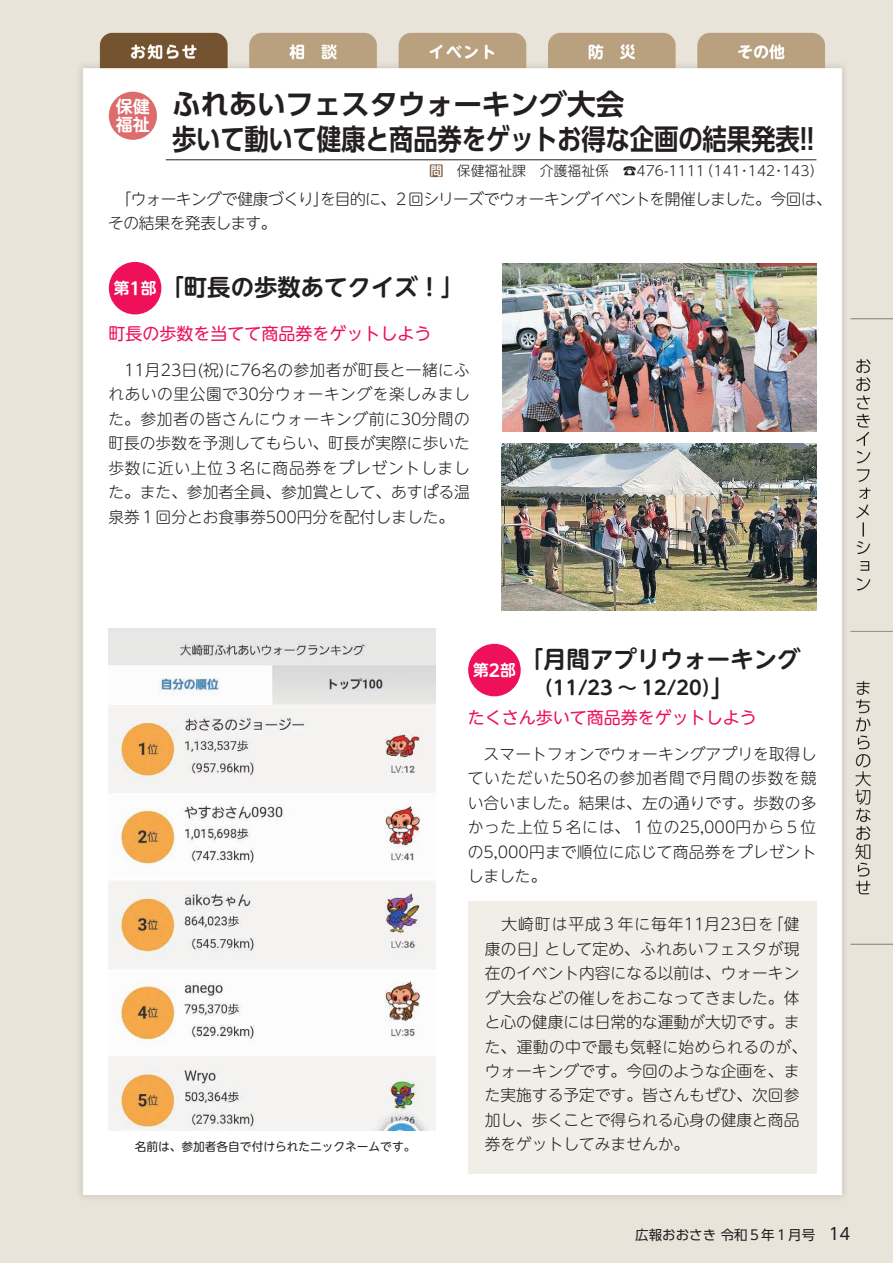
<style>
.page{position:relative;width:893px;height:1263px;background:#fff}
.page>*{position:absolute;margin:0;border:0;box-sizing:border-box;transform-origin:0 0}
.t1{font:700 28.65px/35.1px "UD Shin Go Pr 6 De";letter-spacing:-.01em;color:#231f20}
.t2{font:700 23.4px/28.7px "UD Shin M Go Pr 6 De";color:#231f20}
.t3{font:700 19.2px "UD Shin M Go Pr 6 De";color:#231f20}
.t4{font:16.95px "UD Shin M Go Pr 6";color:#ee1059}
.t5{font:700 16.95px/17.5px "UD Shin M Go Pr 6 De";color:#fff}
.t6{font:16.5px "UD Shin Go Pr 6";color:#231f20}
.t7{font:300 15.75px/24.5px "UD Shin M Go Pr 6";color:#231f20;text-align:justify}
.t8{font:300 15.75px "UD Shin M Go Pr 6";letter-spacing:-.03em;color:#231f20}
.t9{font:300 15.75px "UD Shin M Go Pr 6";letter-spacing:-.04em;color:#231f20}
.t10{font:700 15.75px "UD Shin M Go Pr 6 De";color:#fff}
.t11{font:300 13.8px "UD Shin M Go Pr 6";color:#231f20}
.t12{font:13.5px "UD Shin Go Pr 6";color:#231f20}
.t13{font:11.7px "UD Shin M Go Pr 6";color:#231f20}
.s1{font-family:"UD Shin M Go Pr 6 De";font-weight:700;color:#79593a}
.s2{font-size:16.95px}
.s3{font-size:19.2px}
</style>
<div class="page">
<img style="left:0;top:0;width:893px;height:1263px">
<div style="left:468px;top:901px;width:348px;height:273px;background:#f1ede7"></div>
<div style="left:109px;top:92px;width:48px;height:48px;background:#dd6c6d;border-radius:50%"></div>
<hr style="left:166px;top:159px;width:650px;height:1px;background:#231f20">
<img style="left:108px;top:629px;width:328px;height:501px">
<img style="left:502px;top:264px;width:314px;height:167px">
<img style="left:502px;top:443px;width:314px;height:168px">
<div style="left:109px;top:262px;width:52px;height:52px;background:#ee1059;border-radius:50%"></div>
<div style="left:468px;top:644px;width:53px;height:52px;background:#ee1059;border-radius:50%"></div>
<p class="t5" style="left:116px;top:97px;width:36px">保健福祉</p>
<h1 class="t1" style="left:172px;top:86px;width:644px">ふれあいフェスタウォーキング大会<br>歩いて動いて健康と商品券をゲットお得な企画の結果発表 !!</h1>
<p class="t11" style="left:429px;top:160px;width:181px"><span class="s1">問</span>　保健福祉課　介護福祉係</p>
<p class="t11" style="left:623px;top:160px;width:84px">☎476-1111</p>
<p class="t11" style="left:700px;top:160px;width:43px">)141</p>
<p class="t11" style="left:782px;top:160px;width:43px">143(</p>
<p class="t11" style="left:748px;top:160px;width:29px">142</p>
<p class="t11" style="left:737px;top:160px;width:15px">・</p>
<p class="t11" style="left:772px;top:160px;width:15px">・</p>
<p class="t8" style="left:108px;top:186px;width:289px">　「ウォーキングで健康づくりを目的に、</p>
<p class="t7" style="left:313px;top:186px;width:17px">」</p>
<p class="t8" style="left:108px;top:211px;width:170px">その結果を発表します。</p>
<p class="t9" style="left:394px;top:186px;width:440px">２回シリーズでウォーキングイベントを開催しました。今回は、</p>
<h2 class="t2" style="left:161px;top:271px;width:306px">「町長の歩数あてクイズ!「</h2>
<p class="t4" style="left:108px;top:320px;width:325px">町長の歩数を当てて商品券をゲットしよう</p>
<p class="t7" style="left:108px;top:357px;width:363px">　11月23日祝( に) 76名の参加者が町長と一緒にふれあいの里公園で30分ウォーキングを楽しみました。参加者の皆さんにウォーキング前に30分間の町長の歩数を予測してもらい、町長が実際に歩いた歩数に近い上位３名に商品券をプレゼントしました。また、参加者全員、参加賞として、あすぱる温泉券１回分とお食事券500円分を配付しました。</p>
<p class="t10" style="left:114px;top:275px;width:44px">第<span class="s2">1</span>部</p>
<p class="t13" style="left:135px;top:1137px;width:282px">名前は、参加者各自で付けられたニックネームです。</p>
<h2 class="t2" style="left:702px;top:644px;width:100px;text-indent:-182px">「月間アプリウォーキング「<span class="s3">(</span></h2>
<p class="t10" style="left:473px;top:657px;width:44px">第<span class="s2">2</span>部</p>
<p class="t3" style="left:534px;top:672px;width:169px">)11/23 ~ 12/20</p>
<p class="t4" style="left:468px;top:704px;width:291px">たくさん歩いて商品券をゲットしよう</p>
<p class="t7" style="left:468px;top:741px;width:350px">　スマートフォンでウォーキングアプリを取得していただいた50名の参加者間で月間の歩数を競い合いました。結果は、左の通りです。歩数の多かった上位５名には、１位の25,000円から５位の5,000円まで順位に応じて商品券をプレゼントしました。</p>
<p class="t7" style="left:768px;top:911px;width:33px">「健</p>
<p class="t7" style="left:544px;top:911px;width:257px;text-indent:-60px">　大崎町は平成３年に毎年11月23日を<br>として定め、ふれあいフェスタが現</p>
<p class="t7" style="left:485px;top:936px;width:324px;text-align:left">康の日」<br>在のイベント内容になる以前は、ウォーキング大会などの催しをおこなってきました。体と心の健康には日常的な運動が大切です。また、運動の中で最も気軽に始められるのが、ウォーキングです。今回のような企画を、また実施する予定です。皆さんもぜひ、次回参加し、歩くことで得られる心身の健康と商品券をゲットしてみませんか。</p>
<p class="t12" style="left:635px;top:1224px;width:181px">広報おおさき令和５年１月号</p>
<p class="t6" style="left:829px;top:1221px;width:23px">14</p>
</div>
